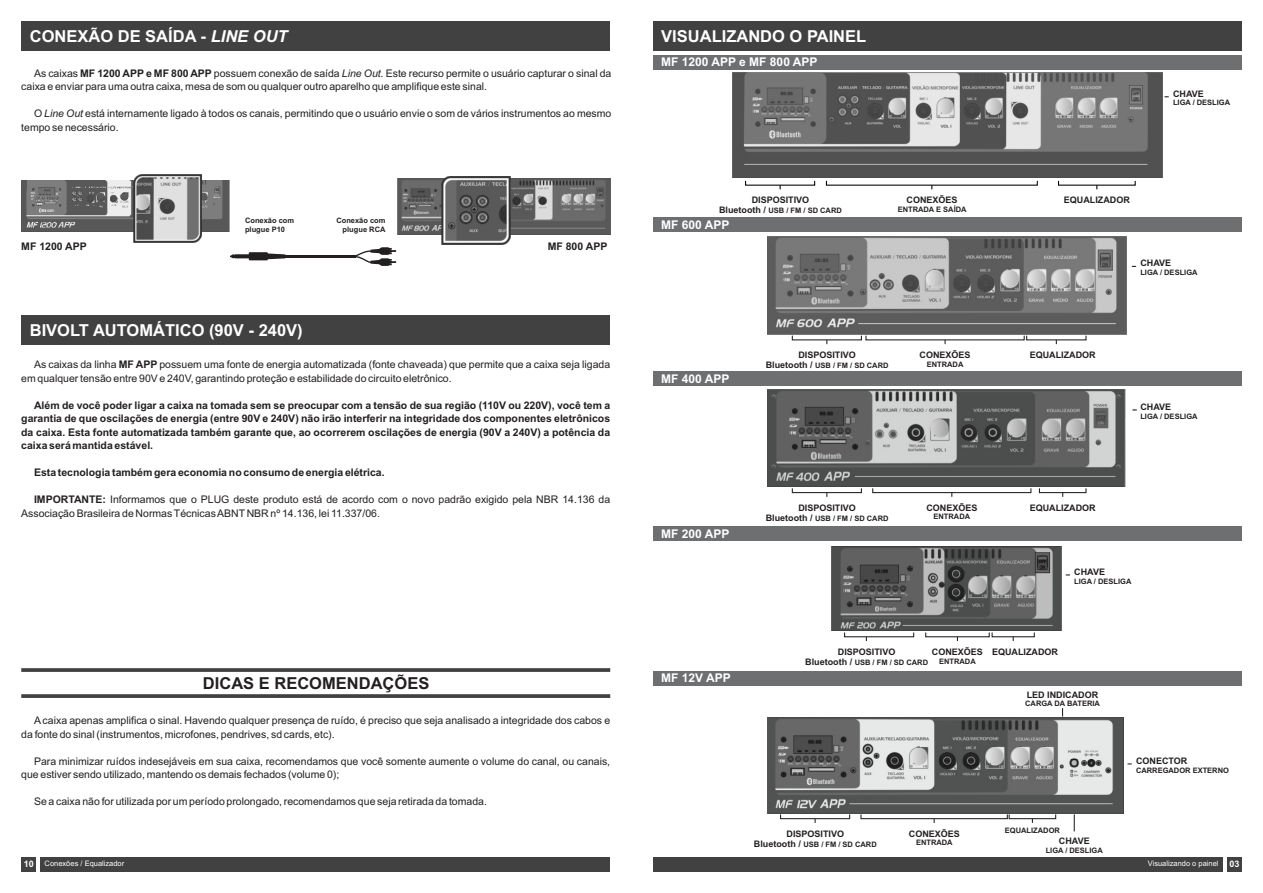
<style>
.page{position:relative;width:1263px;height:893px;background:#fff}
.page>*{position:absolute;margin:0;border:0;box-sizing:border-box;transform-origin:0 0}
.t1{font:700 16.5px "Arial";color:#fff}
.t2{font:700 16.5px "Arial";color:#231f20}
.t3{font:700 12px "Arial";color:#fff}
.t4{font:10.5px/13.5px "Arial";color:#231f20}
.t5{font:700 10.5px/13.5px "Arial";color:#231f20;text-align:justify}
.t6{font:700 9px "Arial";color:#231f20}
.t7{font:700 7.5px/8.4px "Arial";color:#231f20;text-align:right}
.t8{font:7.5px "Arial";color:#fff}
.s1{font-style:italic}
.s2{font-weight:700}
.s3{font-weight:700;font-size:9px}
.s4{font-size:9px}
</style>
<div class="page">
<img style="left:21px;top:180px;width:209px;height:51px">
<img style="left:768px;top:717px;width:355px;height:97px">
<img style="left:398px;top:178px;width:212px;height:56px">
<div style="left:653px;top:857px;width:569px;height:15px;background:#414142"></div>
<div style="left:1227px;top:857px;width:15px;height:15px;background:#414142"></div>
<div style="left:653px;top:21px;width:589px;height:30px;background:#414142"></div>
<div style="left:653px;top:55px;width:589px;height:14px;background:#6d6f71"></div>
<div style="left:653px;top:217px;width:589px;height:15px;background:#6d6f71"></div>
<div style="left:653px;top:526px;width:589px;height:15px;background:#6d6f71"></div>
<div style="left:653px;top:671px;width:589px;height:15px;background:#6d6f71"></div>
<div style="left:21px;top:21px;width:589px;height:30px;background:#414142"></div>
<svg style="left:354px;top:247px;width:42px;height:19px"></svg>
<hr style="left:285px;top:255px;width:71px;height:2px;background:#231f20">
<svg style="left:230px;top:252px;width:55px;height:8px"></svg>
<div style="left:780px;top:814px;width:70px;height:5px;border:1px solid #231f20"></div>
<div style="left:860px;top:814px;width:148px;height:5px;border:1px solid #231f20"></div>
<div style="left:1008px;top:814px;width:48px;height:5px;border:1px solid #231f20"></div>
<svg style="left:1074px;top:814px;width:1px;height:17px"></svg>
<div style="left:844px;top:632px;width:70px;height:5px;border:1px solid #231f20"></div>
<div style="left:925px;top:632px;width:65px;height:5px;border:1px solid #231f20"></div>
<div style="left:991px;top:632px;width:44px;height:5px;border:1px solid #231f20"></div>
<div style="left:40px;top:857px;width:570px;height:15px;background:#414142"></div>
<div style="left:21px;top:857px;width:15px;height:15px;background:#414142"></div>
<div style="left:21px;top:315px;width:589px;height:30px;background:#414142"></div>
<svg style="left:21px;top:668px;width:589px;height:4px;background:#4d4d4d"></svg>
<svg style="left:21px;top:694px;width:589px;height:4px;background:#4d4d4e"></svg>
<div style="left:653px;top:371px;width:589px;height:15px;background:#6d6f71"></div>
<div style="left:792px;top:488px;width:70px;height:5px;border:1px solid #231f20"></div>
<div style="left:872px;top:488px;width:159px;height:5px;border:1px solid #231f20"></div>
<div style="left:1039px;top:488px;width:47px;height:5px;border:1px solid #231f20"></div>
<img style="left:442px;top:176px;width:68px;height:68px">
<img style="left:767px;top:236px;width:359px;height:99px">
<img style="left:134px;top:175px;width:68px;height:68px">
<img style="left:767px;top:390px;width:369px;height:96px">
<img style="left:733px;top:73px;width:430px;height:105px">
<img style="left:831px;top:547px;width:230px;height:83px">
<h1 class="t1" style="left:30px;top:30px;width:259px">CONEXÃO DE SAÍDA - <span class="s1">LINE OUT</span></h1>
<p class="t4" style="left:21px;top:67px;width:592px;text-indent:13px">As caixas <span class="s2">MF 1200 APP e MF 800 APP</span> possuem conexão de saída <span class="s1">Line Out.</span> Este recurso permite o usuário capturar o sinal da caixa e enviar para uma outra caixa, mesa de som ou qualquer outro aparelho que amplifique este sinal.</p>
<p class="t4" style="left:21px;top:108px;width:592px;text-indent:13px">O <span class="s1">Line Out</span> está internamente ligado à todos os canais, permitindo que o usuário envie o som de vários instrumentos ao mesmo tempo se necessário.</p>
<p class="t7" style="left:245px;top:217px;width:51px;text-align:left">Conexão com plugue P10</p>
<p class="t7" style="left:336px;top:217px;width:51px">Conexão com plugue RCA</p>
<p class="t5" style="left:21px;top:241px;width:67px">MF 1200 APP</p>
<p class="t5" style="left:548px;top:241px;width:61px">MF 800 APP</p>
<h1 class="t1" style="left:30px;top:324px;width:274px">BIVOLT AUTOMÁTICO (90V - 240V)</h1>
<p class="t4" style="left:21px;top:359px;width:590px;text-indent:13px">As caixas da linha <span class="s2">MF APP</span> possuem uma fonte de energia automatizada (fonte chaveada) que permite que a caixa seja ligada em qualquer tensão entre 90V e 240V, garantindo proteção e estabilidade do circuito eletrônico.</p>
<p class="t5" style="left:21px;top:399px;width:590px;text-indent:13px">Além de você poder ligar a caixa na tomada sem se preocupar com a tensão de sua região (110V ou 220V), você tem a garantia de que oscilações de energia (entre 90V e 240V) não irão interferir na integridade dos componentes eletrônicos da caixa. Esta fonte automatizada também garante que, ao ocorrerem oscilações de energia (90V a 240V) a potência da caixa será mantida estável.</p>
<p class="t5" style="left:34px;top:467px;width:352px">Esta tecnologia também gera economia no consumo de energia elétrica.</p>
<p class="t4" style="left:21px;top:494px;width:590px;text-indent:13px"><span class="s2">IMPORTANTE:</span> Informamos que o PLUG deste produto está de acordo com o novo padrão exigido pela NBR 14.136 da<br>Associação Brasileira de Normas Técnicas ABNT NBR nº 14.136, lei 11.337/06.</p>
<h1 class="t2" style="left:203px;top:677px;width:228px">DICAS E RECOMENDAÇÕES</h1>
<p class="t4" style="left:21px;top:715px;width:590px;text-indent:13px">A caixa apenas amplifica o sinal. Havendo qualquer presença de ruído, é preciso que seja analisado a integridade dos cabos e da fonte do sinal (instrumentos, microfones, pendrives, sd cards, etc).</p>
<p class="t4" style="left:21px;top:755px;width:590px;text-indent:13px">Para minimizar ruídos indesejáveis em sua caixa, recomendamos que você somente aumente o volume do canal, ou canais, que estiver sendo utilizado, mantendo os demais fechados (volume 0);</p>
<p class="t4" style="left:34px;top:796px;width:454px">Se a caixa não for utilizada por um período prolongado, recomendamos que seja retirada da tomada.</p>
<p class="t8" style="left:24px;top:861px;width:102px"><span class="s3">10</span> Conexões / Equalizador</p>
<h1 class="t1" style="left:661px;top:30px;width:207px">VISUALIZANDO O PAINEL</h1>
<p class="t3" style="left:661px;top:58px;width:158px">MF 1200 APP e MF 800 APP</p>
<p class="t6" style="left:1173px;top:90px;width:32px">CHAVE</p>
<p class="t7" style="left:1173px;top:99px;width:59px">LIGA / DESLIGA</p>
<p class="t6" style="left:752px;top:197px;width:59px">DISPOSITIVO</p>
<p class="t7" style="left:719px;top:207px;width:124px"><span class="s4">Bluetooth /</span> USB / FM / SD CARD</p>
<p class="t3" style="left:661px;top:220px;width:70px">MF 600 APP</p>
<p class="t6" style="left:907px;top:197px;width:53px">CONEXÕES</p>
<p class="t7" style="left:898px;top:206px;width:70px">ENTRADA E SAÍDA</p>
<p class="t3" style="left:661px;top:374px;width:70px">MF 400 APP</p>
<p class="t6" style="left:798px;top:351px;width:59px">DISPOSITIVO</p>
<p class="t7" style="left:766px;top:362px;width:124px"><span class="s4">Bluetooth /</span> USB / FM / SD CARD</p>
<p class="t6" style="left:919px;top:351px;width:53px">CONEXÕES</p>
<p class="t7" style="left:927px;top:361px;width:38px">ENTRADA</p>
<p class="t6" style="left:1064px;top:197px;width:67px">EQUALIZADOR</p>
<p class="t6" style="left:1140px;top:260px;width:32px">CHAVE</p>
<p class="t7" style="left:1140px;top:269px;width:59px">LIGA / DESLIGA</p>
<p class="t6" style="left:1030px;top:351px;width:67px">EQUALIZADOR</p>
<p class="t6" style="left:1140px;top:404px;width:32px">CHAVE</p>
<p class="t7" style="left:1140px;top:413px;width:59px">LIGA / DESLIGA</p>
<p class="t3" style="left:661px;top:529px;width:70px">MF 200 APP</p>
<p class="t6" style="left:798px;top:504px;width:59px">DISPOSITIVO</p>
<p class="t7" style="left:766px;top:515px;width:124px"><span class="s4">Bluetooth /</span> USB / FM / SD CARD</p>
<p class="t6" style="left:926px;top:504px;width:53px">CONEXÕES</p>
<p class="t7" style="left:933px;top:513px;width:38px">ENTRADA</p>
<p class="t6" style="left:1030px;top:504px;width:67px">EQUALIZADOR</p>
<p class="t6" style="left:1074px;top:568px;width:32px">CHAVE</p>
<p class="t7" style="left:1074px;top:577px;width:59px">LIGA / DESLIGA</p>
<p class="t3" style="left:661px;top:674px;width:71px">MF 12V APP</p>
<p class="t6" style="left:932px;top:648px;width:53px">CONEXÕES</p>
<p class="t7" style="left:939px;top:657px;width:38px">ENTRADA</p>
<p class="t6" style="left:838px;top:648px;width:59px">DISPOSITIVO</p>
<p class="t7" style="left:805px;top:659px;width:124px"><span class="s4">Bluetooth /</span> USB / FM / SD CARD</p>
<p class="t6" style="left:992px;top:648px;width:67px">EQUALIZADOR</p>
<p class="t6" style="left:1027px;top:691px;width:73px">LED INDICADOR</p>
<p class="t7" style="left:1025px;top:700px;width:76px">CARGA DA BATERIA</p>
<p class="t6" style="left:787px;top:830px;width:59px">DISPOSITIVO</p>
<p class="t7" style="left:754px;top:841px;width:124px"><span class="s4">Bluetooth /</span> USB / FM / SD CARD</p>
<p class="t6" style="left:909px;top:830px;width:53px">CONEXÕES</p>
<p class="t7" style="left:916px;top:839px;width:38px">ENTRADA</p>
<p class="t7" style="left:1005px;top:827px;width:56px">EQUALIZADOR</p>
<p class="t6" style="left:1059px;top:837px;width:32px">CHAVE</p>
<p class="t7" style="left:1046px;top:846px;width:59px">LIGA / DESLIGA</p>
<p class="t6" style="left:1136px;top:757px;width:53px">CONECTOR</p>
<p class="t7" style="left:1136px;top:766px;width:94px">CARREGADOR EXTERNO</p>
<p class="t8" style="left:1148px;top:861px;width:93px">Visualizando o painel <span class="s3">03</span></p>
</div>
